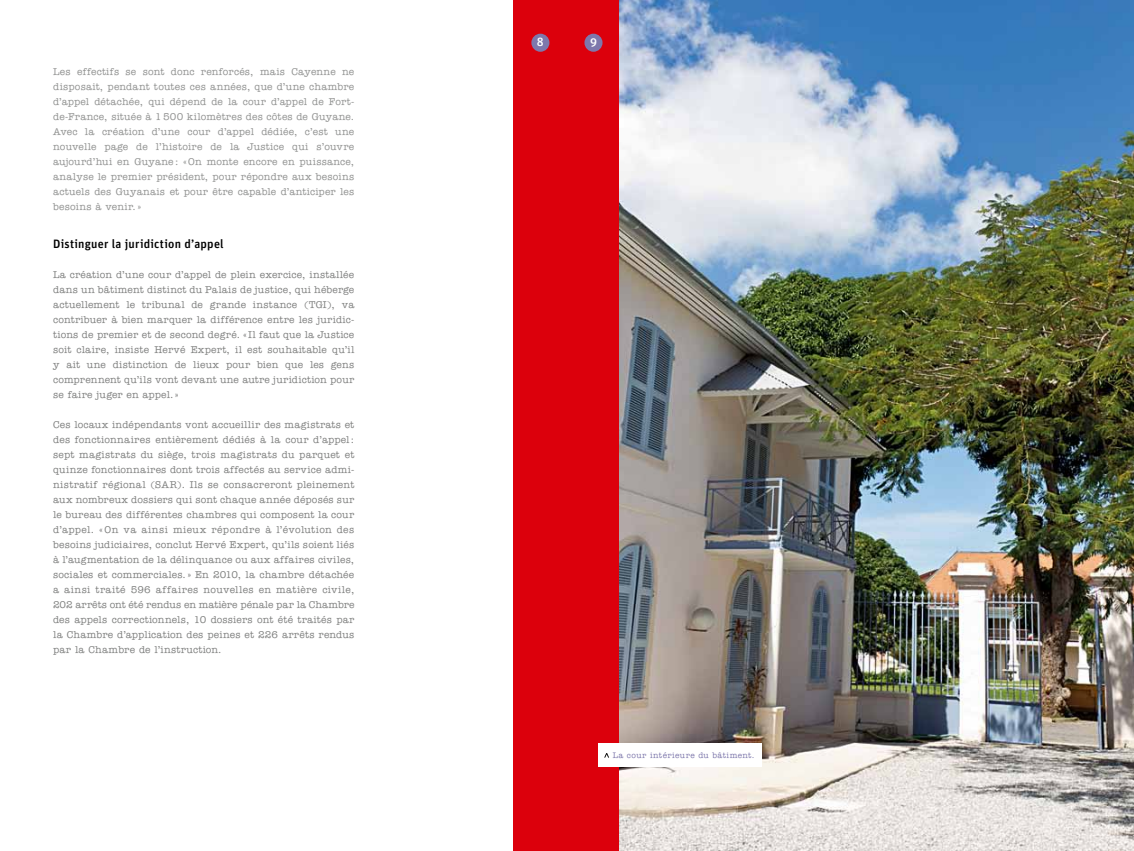
<style>
.page{position:relative;width:1134px;height:851px;background:#fff}
.page>*{position:absolute;margin:0;border:0;box-sizing:border-box;transform-origin:0 0}
.t1{font:500 12.12px "Unit";letter-spacing:.02em;color:#000}
.t2{font:500 12px "Unit";color:#fff}
.t3{font:500 10px/15px "American Typewriter";letter-spacing:.02em;color:#808180;text-align:justify}
.t4{font:500 10px/15px "American Typewriter";letter-spacing:.02em;color:#919291;text-align:justify}
.t5{font:500 8.12px "American Typewriter";letter-spacing:.06em;color:#7e78ac}
</style>
<div class="page">
<div style="left:514px;top:0;width:53px;height:850px;background:#dc000c"></div>
<div style="left:531px;top:34px;width:18px;height:18px;background:#7e78ac;border-radius:50%"></div>
<div style="left:567px;top:0;width:53px;height:850px;background:#dc000c"></div>
<div style="left:584px;top:34px;width:18px;height:18px;background:#7e78ac;border-radius:50%"></div>
<img style="left:619px;top:0;width:515px;height:850px">
<div style="left:599px;top:743px;width:163px;height:23px;background:#fff"></div>
<svg style="left:604px;top:753px;width:5px;height:4px"></svg>
<p class="t4" style="left:53px;top:64px;width:303px">Les effectifs se sont donc renforcés, mais Cayenne ne disposait, pendant toutes ces années, que d’une chambre d’appel détachée, qui dépend de la cour d’appel de Fort&shy;de-France, située à 1500 kilomètres des côtes de Guyane.<br>Avec la création d’une cour d’appel dédiée, c’est une nouvelle page de l’histoire de la Justice qui s’ouvre aujourd’hui en Guyane : «On monte encore en puissance, analyse le premier président, pour répondre aux besoins actuels des Guyanais et pour être capable d’anticiper les besoins à venir.»</p>
<p class="t1" style="left:53px;top:236px;width:172px">Distinguer la juridiction d’appel</p>
<p class="t3" style="left:53px;top:267px;width:303px">La création d’une cour d’appel de plein exercice, installée dans un bâtiment distinct du Palais de justice, qui héberge actuellement le tribunal de grande instance (TGI), va contribuer à bien marquer la différence entre les juridic&shy;tions de premier et de second degré. «Il faut que la Justice soit claire, insiste Hervé Expert, il est souhaitable qu’il y ait une distinction de lieux pour bien que les gens comprennent qu’ils vont devant une autre juridiction pour se faire juger en appel.»</p>
<p class="t3" style="left:53px;top:417px;width:303px">Ces locaux indépendants vont accueillir des magistrats et des fonctionnaires entièrement dédiés à la cour d’appel: sept magistrats du siège, trois magistrats du parquet et quinze fonctionnaires dont trois affectés au service admi&shy;nistratif régional (SAR). Ils se consacreront pleinement aux nombreux dossiers qui sont chaque année déposés sur le bureau des différentes chambres qui composent la cour d’appel. « On va ainsi mieux répondre à l’évolution des besoins judiciaires, conclut Hervé Expert, qu’ils soient liés à l’augmentation de la délinquance ou aux affaires civiles, sociales et commerciales.» En 2010, la chambre détachée a ainsi traité 596 affaires nouvelles en matière civile, 202 arrêts ont été rendus en matière pénale par la Chambre des appels correctionnels, 10 dossiers ont été traités par la Chambre d’application des peines et 226 arrêts rendus par la Chambre de l’instruction.</p>
<p class="t2" style="left:537px;top:34px;width:8px">8</p>
<p class="t2" style="left:590px;top:34px;width:8px">9</p>
<p class="t5" style="left:613px;top:750px;width:143px">La cour intérieure du bâtiment.</p>
</div>
